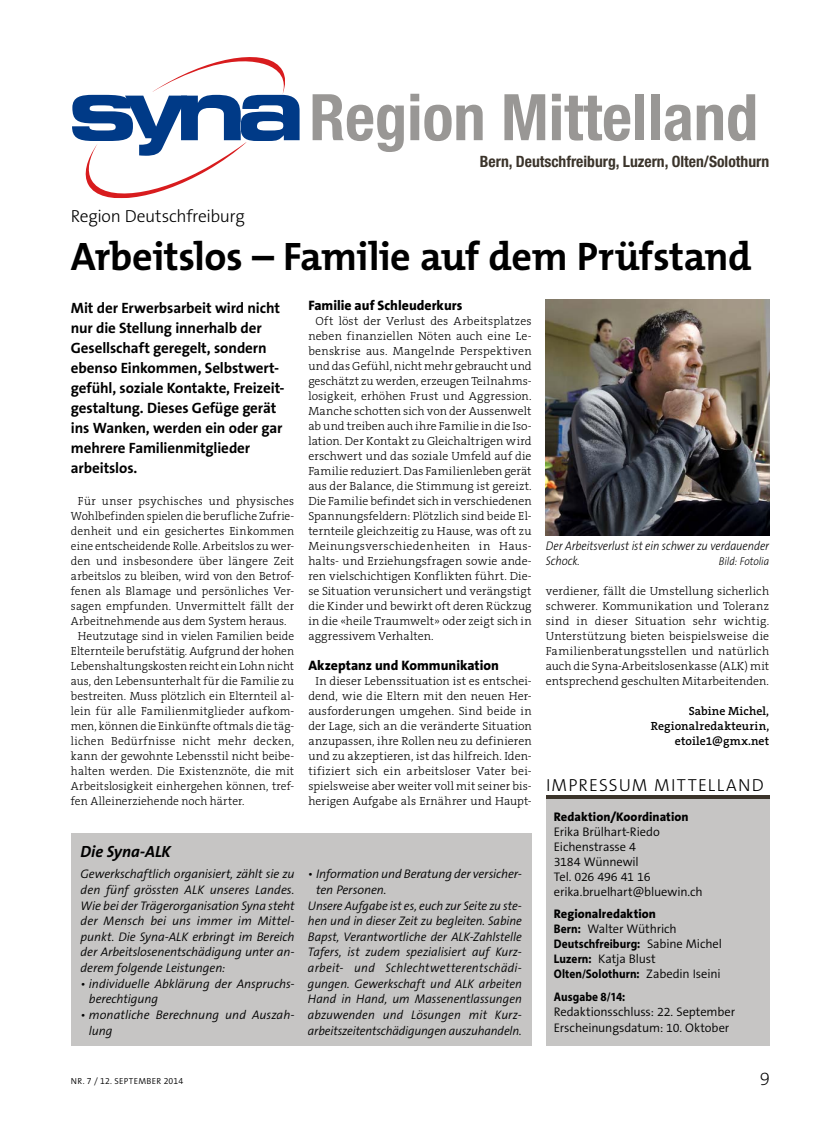
<style>
.page{position:relative;width:833px;height:1134px;background:#fff}
.page>*{position:absolute;margin:0;border:0;box-sizing:border-box;transform-origin:0 0}
.t1{font:700 condensed 64.38px "Helvetica Neue LT Std";color:#999795}
.t2{font:700 40px "The Mix B W7";letter-spacing:-.01em;color:#000}
.t3{font:200 18.75px "The Sans B W2";color:#000}
.t4{font:300 17.5px "The Sans B W3";letter-spacing:-.02em;color:#000}
.t5{font:300 17.5px "The Sans B W3";letter-spacing:.05em;color:#000}
.t6{font:italic 700 16.25px "The Sans B W7";letter-spacing:-.01em;color:#000}
.t7{font:700 condensed 15.62px "Helvetica Neue";color:#3b342b}
.t8{font:700 15px/20px "The Sans B W7";letter-spacing:-.005em;color:#000}
.t9{font:800 13.75px "The Sans B W8";color:#000}
.t10{font:italic 300 12.5px/15.6px "The Sans B W4";letter-spacing:-.005em;color:#000}
.t11{font:300 12.5px/15px "The Sans B W4";letter-spacing:-.01em;color:#000}
.t12{font:700 12.5px/22.8px "Myriad Pro";letter-spacing:.005em;color:#000;scale:.9 1}
.t13{font:italic 300 12.5px/15px "The Sans B W3";letter-spacing:-.01em;color:#000;scale:.9 1}
.t14{font:800 12.5px "The Sans B W8";letter-spacing:.005em;color:#000}
.t15{font:italic 300 12.5px "The Sans B W4";letter-spacing:.02em;color:#000}
.t16{font:300 11.88px/15px "The Serif B W3";letter-spacing:.01em;color:#000;text-align:justify}
.t17{font:600 11.88px/15px "The Serif B W6";letter-spacing:.01em;color:#000;text-align:right}
.t18{font:italic 300 11.25px "The Sans B W3";color:#000;scale:.9 1}
.t19{font:300 8.75px "The Sans B W4";letter-spacing:.03em;color:#000}
.s1{font-family:"Myriad Pro";font-weight:700}
.s2{font-family:"The Sans B W4";font-weight:300}
</style>
<div class="page">
<svg style="left:72px;top:57px;width:228px;height:141px"></svg>
<div style="left:546px;top:795px;width:223px;height:250px;background:#c6c5c4"></div>
<hr style="left:546px;top:795px;width:223px;height:3px;background:#3b342b">
<div style="left:71px;top:833px;width:460px;height:212px;background:#c6c5c4"></div>
<img style="left:546px;top:300px;width:223px;height:236px">
<h1 class="t1" style="left:309px;top:78px;width:450px">Region Mittelland</h1>
<h3 class="t7" style="left:480px;top:152px;width:291px">Bern, Deutschfreiburg, Luzern, Olten/Solothurn</h3>
<h3 class="t4" style="left:71px;top:205px;width:175px">Region Deutschfreiburg</h3>
<h2 class="t2" style="left:71px;top:231px;width:682px">Arbeitslos – Familie auf dem Prüfstand</h2>
<p class="t8" style="left:71px;top:298px;width:215px">Mit der Erwerbsarbeit wird nicht nur die Stellung innerhalb der<br>Gesellschaft geregelt, sondern ebenso Einkommen, Selbstwert&shy;gefühl, soziale Kontakte, Freizeit&shy;gestaltung. Dieses Gefüge gerät ins Wanken, werden ein oder gar mehrere Familienmitglieder arbeitslos.</p>
<p class="t16" style="left:78px;top:494px;width:218px">Für unser psychisches und physisches</p>
<p class="t16" style="left:71px;top:509px;width:225px">Wohlbefinden spielen die berufliche Zufrie-</p>
<p class="t16" style="left:71px;top:524px;width:225px">denheit und ein gesichertes Einkommen</p>
<p class="t16" style="left:71px;top:539px;width:225px">eine entscheidende Rolle. Arbeitslos zu wer-</p>
<p class="t16" style="left:71px;top:554px;width:225px">den und insbesondere über längere Zeit</p>
<p class="t16" style="left:71px;top:569px;width:225px">arbeitslos zu bleiben, wird von den Betrof-</p>
<p class="t16" style="left:71px;top:584px;width:225px">fenen als Blamage und persönliches Ver-</p>
<p class="t16" style="left:71px;top:599px;width:225px">sagen empfunden. Unvermittelt fällt der</p>
<p class="t16" style="left:71px;top:614px;width:217px">Arbeitnehmende aus dem System heraus.</p>
<p class="t16" style="left:78px;top:629px;width:218px">Heutzutage sind in vielen Familien beide</p>
<p class="t16" style="left:71px;top:644px;width:225px">Elternteile berufstätig. Aufgrund der hohen</p>
<p class="t16" style="left:71px;top:659px;width:225px">Lebenshaltungskosten reicht ein Lohn nicht</p>
<p class="t16" style="left:71px;top:674px;width:225px">aus, den Lebensunterhalt für die Familie zu</p>
<p class="t16" style="left:71px;top:689px;width:225px">bestreiten. Muss plötzlich ein Elternteil al-</p>
<p class="t16" style="left:71px;top:704px;width:225px">lein für alle Familienmitglieder aufkom-</p>
<p class="t16" style="left:71px;top:719px;width:225px">men, können die Einkünfte oftmals die täg-</p>
<p class="t16" style="left:71px;top:734px;width:225px">lichen Bedürfnisse nicht mehr decken,</p>
<p class="t16" style="left:71px;top:749px;width:225px">kann der gewohnte Lebensstil nicht beibe-</p>
<p class="t16" style="left:71px;top:764px;width:225px">halten werden. Die Existenznöte, die mit</p>
<p class="t16" style="left:71px;top:779px;width:225px">Arbeitslosigkeit einhergehen können, tref-</p>
<p class="t16" style="left:71px;top:794px;width:175px">fen Alleinerziehende noch härter.</p>
<p class="t9" style="left:308px;top:297px;width:155px">Familie auf Schleuderkurs</p>
<p class="t16" style="left:308px;top:314px;width:225px;text-indent:7px">Oft löst der Verlust des Arbeitsplatzes neben finanziellen Nöten auch eine Le&shy;benskrise aus. Mangelnde Perspektiven und das Gefühl, nicht mehr gebraucht und geschätzt zu werden, erzeugen Teilnahms&shy;losigkeit, erhöhen Frust und Aggression.<br>Manche schotten sich von der Aussenwelt ab und treiben auch ihre Familie in die Iso&shy;lation. Der Kontakt zu Gleichaltrigen wird erschwert und das soziale Umfeld auf die Familie reduziert. Das Familienleben gerät aus der Balance, die Stimmung ist gereizt.<br>Die Familie befindet sich in verschiedenen Spannungsfeldern: Plötzlich sind beide El&shy;ternteile gleichzeitig zu Hause, was oft zu Meinungsverschiedenheiten in Haus&shy;halts- und Erziehungsfragen sowie ande&shy;ren vielschichtigen Konflikten führt. Die&shy;se Situation verunsichert und verängstigt die Kinder und bewirkt oft deren Rückzug in die «heile Traumwelt» oder zeigt sich in aggressivem Verhalten.</p>
<p class="t9" style="left:308px;top:657px;width:192px">Akzeptanz und Kommunikation</p>
<p class="t16" style="left:308px;top:674px;width:225px;text-align:center">In dieser Lebenssituation ist es entschei&shy;dend, wie die Eltern mit den neuen Her&shy;ausforderungen umgehen. Sind beide in der Lage, sich an die veränderte Situation anzupassen, ihre Rollen neu zu definieren und zu akzeptieren, ist das hilfreich. Iden&shy;tifiziert sich ein arbeitsloser Vater bei&shy;spielsweise aber weiter voll mit seiner bis&shy;herigen Aufgabe als Ernährer und Haupt-</p>
<p class="t13" style="left:546px;top:539px;width:250px">Der Arbeitsverlust ist ein schwer zu verdauender<br>Schock.</p>
<p class="t18" style="left:719px;top:555px;width:57px">Bild: Fotolia</p>
<p class="t16" style="left:546px;top:584px;width:225px">verdiener, fällt die Umstellung sicherlich schwerer. Kommunikation und Toleranz sind in dieser Situation sehr wichtig.<br>Unterstützung bieten beispielsweise die Familienberatungsstellen und natürlich auch die Syna-Arbeitslosenkasse (ALK) mit entsprechend geschulten Mitarbeitenden.</p>
<p class="t17" style="left:651px;top:704px;width:120px">Sabine Michel,<br>Regionalredakteurin, etoile1@gmx.net</p>
<h3 class="t5" style="left:546px;top:774px;width:217px">Impressum Mittelland</h3>
<p class="t14" style="left:554px;top:809px;width:136px">Redaktion/Koordination</p>
<p class="t11" style="left:554px;top:824px;width:150px">Erika Brülhart-Riedo<br>Eichenstrasse 4<br>3184 Wünnewil<br>Tel. 026 496 41 16 erika.bruelhart@bluewin.ch</p>
<p class="t14" style="left:554px;top:906px;width:104px">Regionalredaktion</p>
<p class="t11" style="left:554px;top:921px;width:124px"><span class="s1">Bern:</span> Walter Wüthrich</p>
<p class="t12" style="left:554px;top:932px;width:188px">Deutschfreiburg: <span class="s2">Sabine Michel</span></p>
<p class="t11" style="left:554px;top:951px;width:104px"><span class="s1">Luzern:</span> Katja Blust</p>
<p class="t12" style="left:554px;top:962px;width:187px">Olten/Solothurn: <span class="s2">Zabedin Iseini<br></span>Ausgabe 8/14:</p>
<p class="t11" style="left:554px;top:1004px;width:183px;line-height:15.6px">Redaktionsschluss: 22. September<br>Erscheinungsdatum: 10. Oktober</p>
<h3 class="t6" style="left:81px;top:841px;width:92px">Die Syna-ALK</h3>
<p class="t10" style="left:308px;top:867px;width:215px">• Information und Beratung der versicher-</p>
<p class="t10" style="left:316px;top:882px;width:72px">ten Personen.</p>
<p class="t10" style="left:308px;top:898px;width:215px">Unsere Aufgabe ist es, euch zur Seite zu ste-</p>
<p class="t10" style="left:308px;top:913px;width:215px">hen und in dieser Zeit zu begleiten. Sabine</p>
<p class="t10" style="left:308px;top:929px;width:215px">Bapst, Verantwortliche der ALK-Zahlstelle</p>
<p class="t10" style="left:308px;top:945px;width:215px">Tafers, ist zudem spezialisiert auf Kurz-</p>
<p class="t15" style="left:308px;top:960px;width:215px">arbeit- und Schlechtwetterentschädi-</p>
<p class="t10" style="left:308px;top:976px;width:215px">gungen. Gewerkschaft und ALK arbeiten</p>
<p class="t10" style="left:308px;top:992px;width:215px">Hand in Hand, um Massenentlassungen</p>
<p class="t10" style="left:308px;top:1007px;width:215px">abzuwenden und Lösungen mit Kurz-</p>
<p class="t10" style="left:308px;top:1023px;width:215px">arbeitszeitentschädigungen auszuhandeln.</p>
<p class="t10" style="left:81px;top:867px;width:215px;text-align:justify">Gewerkschaftlich organisiert, zählt sie zu den fünf grössten ALK unseres Landes.<br>Wie bei der Trägerorganisation Syna steht der Mensch bei uns immer im Mittel&shy;punkt. Die Syna-ALK erbringt im Bereich der Arbeitslosenentschädigung unter an&shy;derem folgende Leistungen:</p>
<p class="t10" style="left:89px;top:976px;width:207px;text-indent:-8px">• individuelle Abklärung der Anspruchs&shy;berechtigung</p>
<p class="t10" style="left:89px;top:1007px;width:207px;text-indent:-8px">• monatliche Berechnung und Auszah&shy;lung</p>
<p class="t19" style="left:71px;top:1075px;width:114px">Nr. 7 / 12. September 2014</p>
<h3 class="t3" style="left:759px;top:1066px;width:12px">9</h3>
</div>
